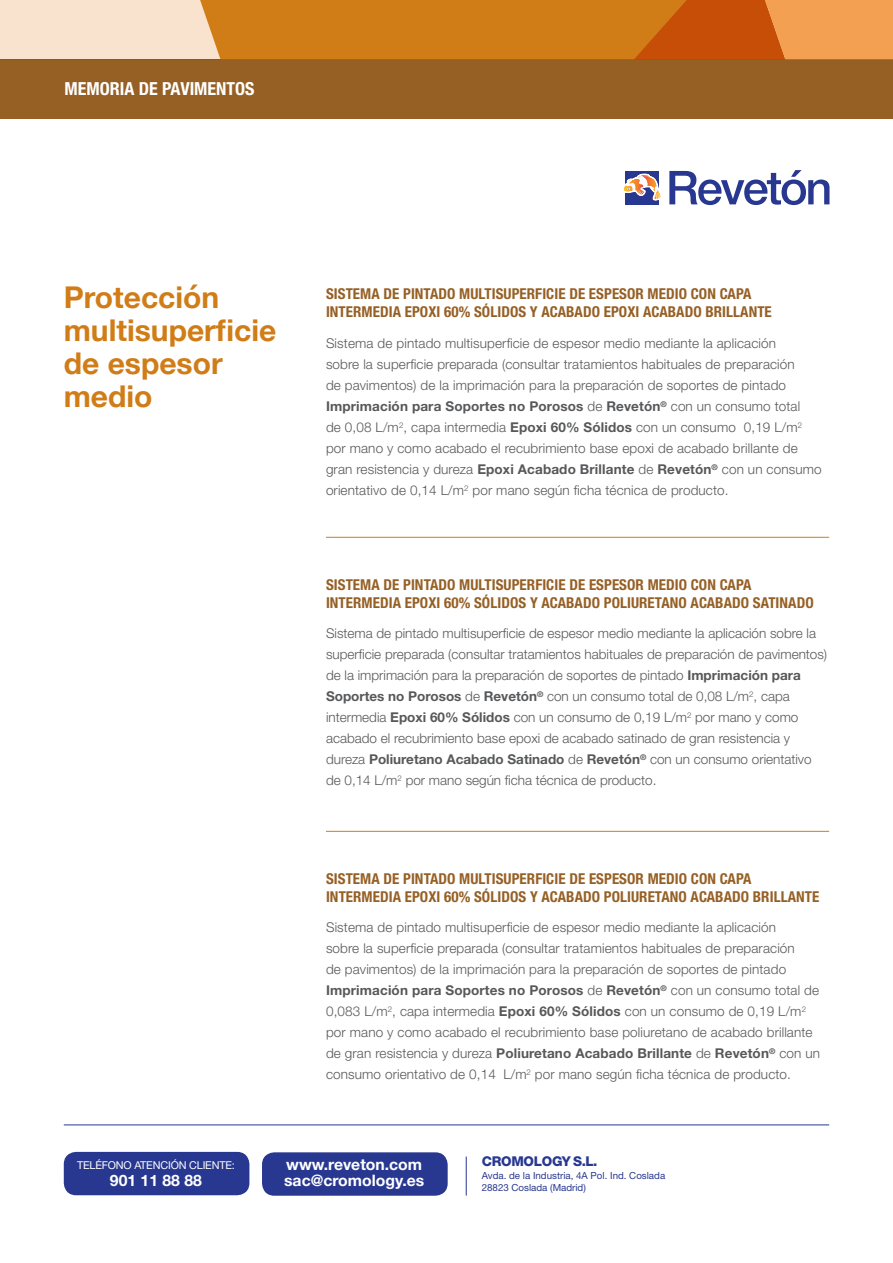
<style>
.page{position:relative;width:893px;height:1263px;background:#fff}
.page>*{position:absolute;margin:0;border:0;box-sizing:border-box;transform-origin:0 0}
.t1{font:700 30px/33px "Helvetica Neue";color:#d17d17}
.t2{font:700 condensed 18px "Helvetica Neue LT Std";color:#fff}
.t3{font:700 15.75px/17px "Helvetica Neue LT Std";color:#fff}
.t4{font:700 condensed 15px/18px "Helvetica Neue LT Std";letter-spacing:.005em;color:#966025}
.t5{font:300 13.5px/21px "Helvetica Neue LT Std";letter-spacing:.01em;color:#57585a}
.t6{font:800 13.5px "Helvetica Neue LT Std";letter-spacing:-.02em;color:#283890}
.t7{font:10.8px "Helvetica Neue LT Std";letter-spacing:-.015em;color:#fff}
.t8{font:9.75px/11.2px "Helvetica Neue LT Std";color:#283890}
.s1{font-weight:700}
</style>
<div class="page">
<div style="left:625px;top:171px;width:34px;height:33px;background:#283890"></div>
<svg style="left:669px;top:170px;width:160px;height:35px"></svg>
<svg style="left:624px;top:174px;width:37px;height:26px"></svg>
<hr style="left:64px;top:1125px;width:765px;height:1px;background:#283890">
<hr style="left:466px;top:1156px;width:1px;height:39px;background:#283890">
<div style="left:262px;top:1152px;width:186px;height:44px;background:#283890;border-radius:12px"></div>
<div style="left:64px;top:1152px;width:185px;height:43px;background:#283890;border-radius:12px"></div>
<div style="left:0;top:59px;width:893px;height:60px;background:#966025"></div>
<div style="left:0;top:0;width:893px;height:59px;background:#f9e2ce"></div>
<svg style="left:200px;top:0;width:693px;height:59px;background:#d57c21"></svg>
<hr style="left:326px;top:537px;width:503px;height:1px;background:#d17d17">
<hr style="left:326px;top:831px;width:503px;height:1px;background:#d17d17">
<h2 class="t2" style="left:65px;top:78px;width:192px">MEMORIA DE PAVIMENTOS</h2>
<h1 class="t1" style="left:64px;top:282px;width:214px">Protección multisuperficie de espesor medio</h1>
<p class="t4" style="left:326px;top:285px;width:447px">SISTEMA DE PINTADO MULTISUPERFICIE DE ESPESOR MEDIO CON CAPA<br>INTERMEDIA EPOXI 60% SÓLIDOS Y ACABADO EPOXI ACABADO BRILLANTE</p>
<p class="t5" style="left:326px;top:332px;width:497px">Sistema de pintado multisuperficie de espesor medio mediante la aplicación<br>sobre la superficie preparada (consultar tratamientos habituales de preparación<br>de pavimentos) de la imprimación para la preparación de soportes de pintado <span class="s1">Imprimación para Soportes no Porosos</span> de <span class="s1">Revetón</span><sup>®</sup> con un consumo total<br>de 0,08 L/m<sup>2</sup>, capa intermedia <span class="s1">Epoxi 60% Sólidos</span> con un consumo 0,19 L/m<sup>2 </sup>por mano y como acabado el recubrimiento base epoxi de acabado brillante de gran resistencia y dureza <span class="s1">Epoxi Acabado Brillante</span> de <span class="s1">Revetón</span><sup>®</sup> con un consumo orientativo de 0,14 L/m<sup>2</sup> por mano según ficha técnica de producto.</p>
<p class="t4" style="left:326px;top:575px;width:489px">SISTEMA DE PINTADO MULTISUPERFICIE DE ESPESOR MEDIO CON CAPA<br>INTERMEDIA EPOXI 60% SÓLIDOS Y ACABADO POLIURETANO ACABADO SATINADO</p>
<p class="t5" style="left:326px;top:623px;width:503px">Sistema de pintado multisuperficie de espesor medio mediante la aplicación sobre la superficie preparada (consultar tratamientos habituales de preparación de pavimentos) de la imprimación para la preparación de soportes de pintado <span class="s1">Imprimación para Soportes no Porosos</span> de <span class="s1">Revetón</span><sup>®</sup> con un consumo total de 0,08 L/m<sup>2</sup>, capa intermedia <span class="s1">Epoxi 60% Sólidos</span> con un consumo de 0,19 L/m<sup>2</sup> por mano y como acabado el recubrimiento base epoxi de acabado satinado de gran resistencia y dureza <span class="s1">Poliuretano Acabado Satinado</span> de <span class="s1">Revetón</span><sup>®</sup> con un consumo orientativo de 0,14 L/m<sup>2</sup> por mano según ficha técnica de producto.</p>
<p class="t7" style="left:77px;top:1158px;width:159px">TELÉFONO ATENCIÓN CLIENTE:</p>
<p class="t3" style="left:110px;top:1171px;width:93px">901 11 88 88</p>
<p class="t4" style="left:326px;top:869px;width:495px">SISTEMA DE PINTADO MULTISUPERFICIE DE ESPESOR MEDIO CON CAPA<br>INTERMEDIA EPOXI 60% SÓLIDOS Y ACABADO POLIURETANO ACABADO BRILLANTE</p>
<p class="t5" style="left:326px;top:917px;width:496px">Sistema de pintado multisuperficie de espesor medio mediante la aplicación<br>sobre la superficie preparada (consultar tratamientos habituales de preparación<br>de pavimentos) de la imprimación para la preparación de soportes de pintado <span class="s1">Imprimación para Soportes no Porosos</span> de <span class="s1">Revetón</span><sup>®</sup> con un consumo total de 0,083 L/m<sup>2</sup>, capa intermedia <span class="s1">Epoxi 60% Sólidos</span> con un consumo de 0,19 L/m<sup>2 </sup>por mano y como acabado el recubrimiento base poliuretano de acabado brillante de gran resistencia y dureza <span class="s1">Poliuretano Acabado Brillante</span> de <span class="s1">Revetón</span><sup>®</sup> con un consumo orientativo de 0,14 L/m<sup>2</sup> por mano según ficha técnica de producto.</p>
<p class="t3" style="left:284px;top:1155px;width:142px">www.reveton.com sac@cromology.es</p>
<p class="t6" style="left:482px;top:1153px;width:117px">CROMOLOGY S.L.</p>
<p class="t8" style="left:482px;top:1170px;width:185px">Avda. de la Industria, 4A Pol. Ind. Coslada<br>28823 Coslada (Madrid)</p>
</div>
